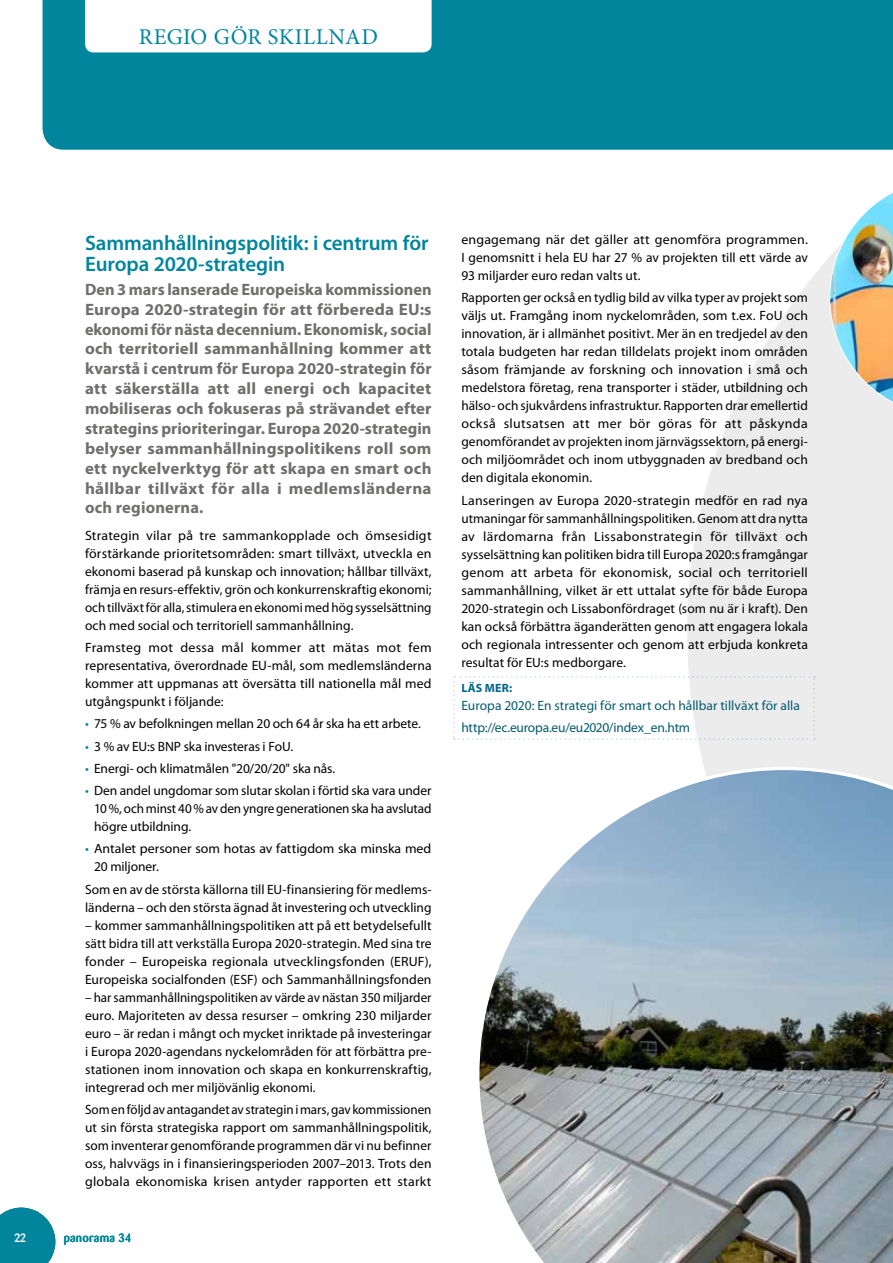
<style>
.page{position:relative;width:893px;height:1263px;background:#fff}
.page>*{position:absolute;margin:0;border:0;box-sizing:border-box;transform-origin:0 0}
.t1{font:22.5px "Minion Pro";color:#00859d}
.t2{font:600 21px/21px "Myriad Pro";letter-spacing:-.01em;color:#00859d}
.t3{font:700 16.5px/20px "Myriad Pro";letter-spacing:.02em;color:#6f6f6e;text-align:justify}
.t4{font:13.5px/18px "Myriad Pro";color:#000;text-align:justify}
.t5{font:13.5px/22.2px "Myriad Pro";color:#055b70}
.t6{font:500 12px "Barmeno";letter-spacing:.02em;color:#00859d}
.t7{font:700 12px "Myriad Pro";color:#00668a}
.t8{font:500 12px "Barmeno";color:#fff}
.s1{color:#00859d}
</style>
<div class="page">
<svg style="left:687px;top:258px;width:206px;height:509px"></svg>
<div style="left:43px;top:0;width:850px;height:150px;background:#00859d"></div>
<svg style="left:479px;top:767px;width:414px;height:496px;background:#9ca9b2"></svg>
<img style="left:829px;top:193px;width:64px;height:224px">
<svg style="left:85px;top:0;width:347px;height:52px"></svg>
<svg style="left:0;top:1208px;width:55px;height:55px;background:#1991a6"></svg>
<svg style="left:453px;top:676px;width:362px;height:64px"></svg>
<h1 class="t1" style="left:139px;top:21px;width:16px">REG</h1>
<h1 class="t1" style="left:183px;top:21px;width:48px">IO GÖR</h1>
<h1 class="t1" style="left:268px;top:21px;width:51px">SKILLNAD</h1>
<h2 class="t2" style="left:85px;top:232px;width:345px">Sammanhållningspolitik: i centrum för<br>Europa 2020-strategin</h2>
<p class="t3" style="left:85px;top:279px;width:348px">Den 3 mars lanserade Europeiska kommissionen Europa 2020-strategin för att förbereda EU:s ekonomi för nästa decennium. Ekonomisk, social och territoriell sammanhållning kommer att kvarstå i centrum för Europa 2020-strategin för att säkerställa att all energi och kapacitet mobiliseras och fokuseras på strävandet efter strategins prioriteringar. Europa 2020-strategin belyser sammanhållningspolitikens roll som ett nyckelverktyg för att skapa en smart och hållbar tillväxt för alla i medlemsländerna och regionerna.</p>
<p class="t4" style="left:85px;top:526px;width:348px">Strategin vilar på tre sammankopplade och ömsesidigt förstärkande prioritetsområden: smart tillväxt, utveckla en ekonomi baserad på kunskap och innovation; hållbar tillväxt, främja en resurs-effektiv, grön och konkurrenskraftig ekonomi; och tillväxt för alla, stimulera en ekonomi med hög sysselsättning och med social och territoriell sammanhållning.</p>
<p class="t4" style="left:85px;top:638px;width:348px">Framsteg mot dessa mål kommer att mätas mot fem representativa, överordnade EU-mål, som medlemsländerna kommer att uppmanas att översätta till nationella mål med utgångspunkt i följande:</p>
<p class="t4" style="left:85px;top:715px;width:337px"><span class="s1">•</span> 75 % av befolkningen mellan 20 och 64 år ska ha ett arbete.</p>
<p class="t4" style="left:85px;top:737px;width:210px"><span class="s1">•</span> 3 % av EU:s BNP ska investeras i FoU.</p>
<p class="t4" style="left:85px;top:759px;width:252px"><span class="s1">•</span> Energi- och klimatmålen "20/20/20" ska nås.</p>
<p class="t4" style="left:94px;top:781px;width:339px;text-indent:-9px"><span class="s1">•</span> Den andel ungdomar som slutar skolan i förtid ska vara under 10 %, och minst 40 % av den yngre generationen ska ha avslutad högre utbildning.</p>
<p class="t4" style="left:94px;top:840px;width:339px;text-indent:-9px"><span class="s1">•</span> Antalet personer som hotas av fattigdom ska minska med<br>20 miljoner.</p>
<p class="t4" style="left:85px;top:880px;width:348px">Som en av de största källorna till EU-finansiering för medlems&shy;länderna – och den största ägnad åt investering och utveckling</p>
<p class="t4" style="left:85px;top:916px;width:348px">– kommer sammanhållningspolitiken att på ett betydelsefullt sätt bidra till att verkställa Europa 2020-strategin. Med sina tre fonder – Europeiska regionala utvecklingsfonden (ERUF), Europeiska socialfonden (ESF) och Sammanhållningsfonden</p>
<p class="t4" style="left:85px;top:988px;width:348px">– har sammanhållningspolitiken av värde av nästan 350 miljarder euro. Majoriteten av dessa resurser – omkring 230 miljarder euro – är redan i mångt och mycket inriktade på investeringar i Europa 2020-agendans nyckelområden för att förbättra pre&shy;stationen inom innovation och skapa en konkurrenskraftig, integrerad och mer miljövänlig ekonomi.</p>
<p class="t4" style="left:85px;top:1100px;width:348px">Som en följd av antagandet av strategin i mars, gav kommissionen ut sin första strategiska rapport om sammanhållningspolitik, som inventerar genomförande programmen där vi nu befinner oss, halvvägs in i finansieringsperioden 2007–2013. Trots den globala ekonomiska krisen antyder rapporten ett starkt</p>
<p class="t8" style="left:14px;top:1231px;width:14px">22</p>
<p class="t6" style="left:64px;top:1230px;width:69px">panorama 34</p>
<p class="t4" style="left:461px;top:230px;width:348px">engagemang när det gäller att genomföra programmen.<br>I genomsnitt i hela EU har 27 % av projekten till ett värde av 93 miljarder euro redan valts ut.</p>
<p class="t4" style="left:461px;top:288px;width:348px">Rapporten ger också en tydlig bild av vilka typer av projekt som väljs ut. Framgång inom nyckelområden, som t.ex. FoU och innovation, är i allmänhet positivt. Mer än en tredjedel av den totala budgeten har redan tilldelats projekt inom områden såsom främjande av forskning och innovation i små och medelstora företag, rena transporter i städer, utbildning och hälso- och sjukvårdens infrastruktur. Rapporten drar emellertid också slutsatsen att mer bör göras för att påskynda genomförandet av projekten inom järnvägssektorn, på energi&shy;och miljöområdet och inom utbyggnaden av bredband och den digitala ekonomin.</p>
<p class="t4" style="left:461px;top:491px;width:348px">Lanseringen av Europa 2020-strategin medför en rad nya utmaningar för sammanhållningspolitiken. Genom att dra nytta av lärdomarna från Lissabonstrategin för tillväxt och sysselsättning kan politiken bidra till Europa 2020:s framgångar genom att arbeta för ekonomisk, social och territoriell sammanhållning, vilket är ett uttalat syfte för både Europa 2020-strategin och Lissabonfördraget (som nu är i kraft). Den kan också förbättra äganderätten genom att engagera lokala och regionala intressenter och genom att erbjuda konkreta resultat för EU:s medborgare.</p>
<p class="t7" style="left:461px;top:680px;width:33px">Läs mer</p>
<p class="t7" style="left:509px;top:680px;width:5px">:</p>
<p class="t5" style="left:461px;top:694px;width:340px">Europa 2020: En strategi för smart och hållbar tillväxt för alla http://ec.europa.eu/eu2020/index_en.htm</p>
</div>
